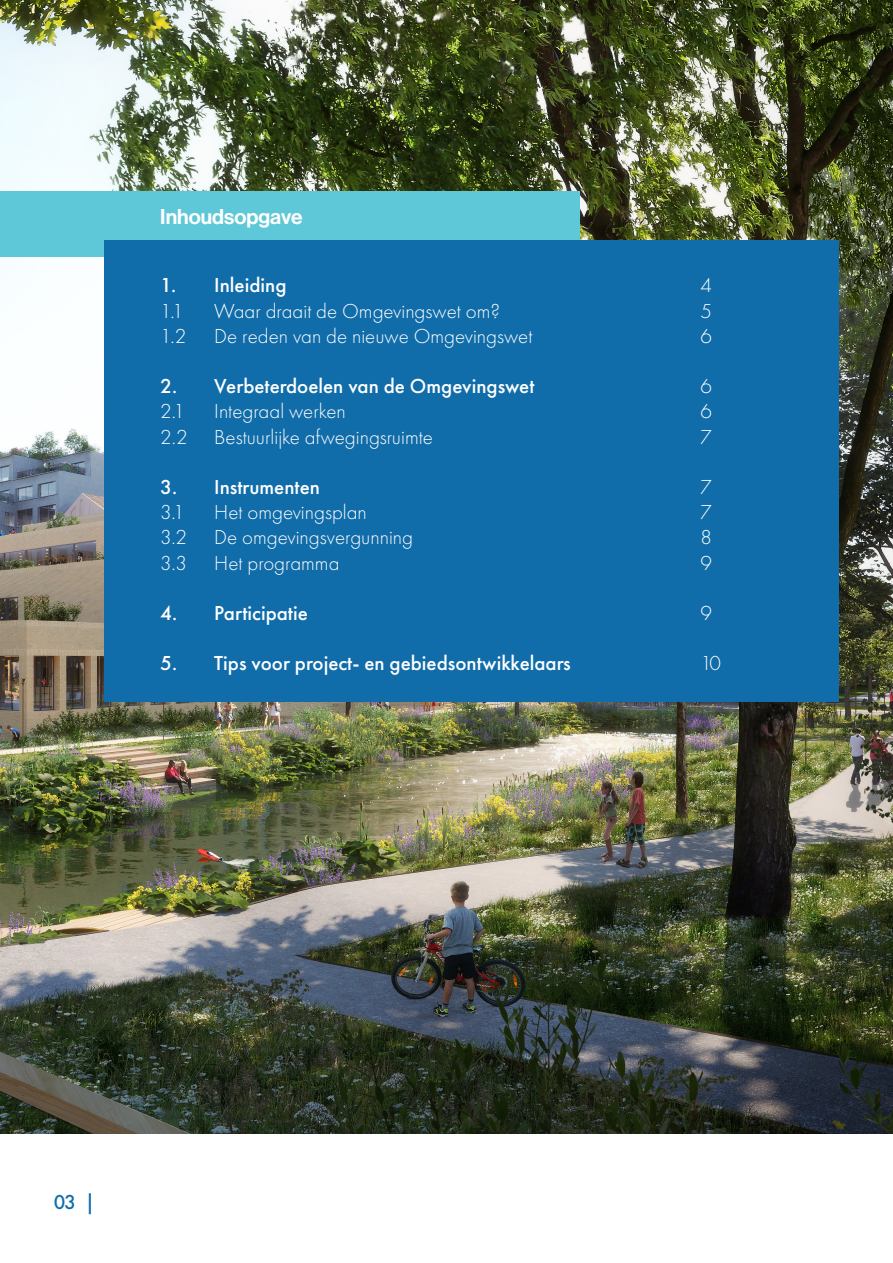
<style>
.page{position:relative;width:893px;height:1263px;background:#fff}
.page>*{position:absolute;margin:0;border:0;box-sizing:border-box;transform-origin:0 0}
.t1{font:300 21px "Futura PT";color:#fff}
.t2{font:500 21px "Futura PT";color:#fff}
.t3{font:21px "N Haas Grotesk DS Pro 65 Md";color:#fff}
.t4{font:500 21px "Futura PT";color:#126eaa}
</style>
<div class="page">
<img style="left:0;top:0;width:893px;height:1133px">
<div style="left:0;top:191px;width:580px;height:66px;background:#5ec8d8"></div>
<div style="left:104px;top:240px;width:735px;height:461px;background:#116daa"></div>
<p class="t3" style="left:160px;top:205px;width:144px">Inhoudsopgave</p>
<p class="t2" style="left:160px;top:273px;width:128px">1. Inleiding</p>
<p class="t1" style="left:700px;top:274px;width:13px">4</p>
<p class="t1" style="left:160px;top:299px;width:25px">1.1</p>
<p class="t1" style="left:214px;top:299px;width:287px">Waar draait de Omgevingswet om?</p>
<p class="t1" style="left:700px;top:299px;width:13px">5</p>
<p class="t1" style="left:160px;top:324px;width:27px">1.2</p>
<p class="t1" style="left:214px;top:324px;width:320px">De reden van de nieuwe Omgevingswet</p>
<p class="t1" style="left:700px;top:324px;width:13px">6</p>
<p class="t2" style="left:160px;top:374px;width:376px">2. Verbeterdoelen van de Omgevingswet</p>
<p class="t1" style="left:700px;top:374px;width:13px">6</p>
<p class="t1" style="left:160px;top:400px;width:26px">2.1</p>
<p class="t1" style="left:214px;top:400px;width:133px">Integraal werken</p>
<p class="t1" style="left:700px;top:400px;width:13px">6</p>
<p class="t1" style="left:160px;top:425px;width:29px">2.2</p>
<p class="t1" style="left:214px;top:425px;width:220px">Bestuurlijke afwegingsruimte</p>
<p class="t1" style="left:700px;top:425px;width:13px">7</p>
<p class="t2" style="left:160px;top:474px;width:161px">3. Instrumenten</p>
<p class="t1" style="left:700px;top:475px;width:13px">7</p>
<p class="t1" style="left:160px;top:500px;width:26px">3.1</p>
<p class="t1" style="left:214px;top:500px;width:154px">Het omgevingsplan</p>
<p class="t1" style="left:700px;top:500px;width:13px">7</p>
<p class="t1" style="left:160px;top:526px;width:28px">3.2</p>
<p class="t1" style="left:214px;top:526px;width:200px">De omgevingsvergunning</p>
<p class="t1" style="left:700px;top:526px;width:13px">8</p>
<p class="t1" style="left:160px;top:551px;width:28px">3.3</p>
<p class="t1" style="left:214px;top:551px;width:127px">Het programma</p>
<p class="t1" style="left:700px;top:551px;width:13px">9</p>
<p class="t2" style="left:160px;top:600px;width:149px">4. Participatie</p>
<p class="t1" style="left:700px;top:601px;width:13px">9</p>
<p class="t2" style="left:160px;top:651px;width:412px">5. Tips voor project- en gebiedsontwikkelaars</p>
<p class="t1" style="left:700px;top:652px;width:22px">10</p>
<p class="t4" style="left:54px;top:1189px;width:43px">03 |</p>
</div>
